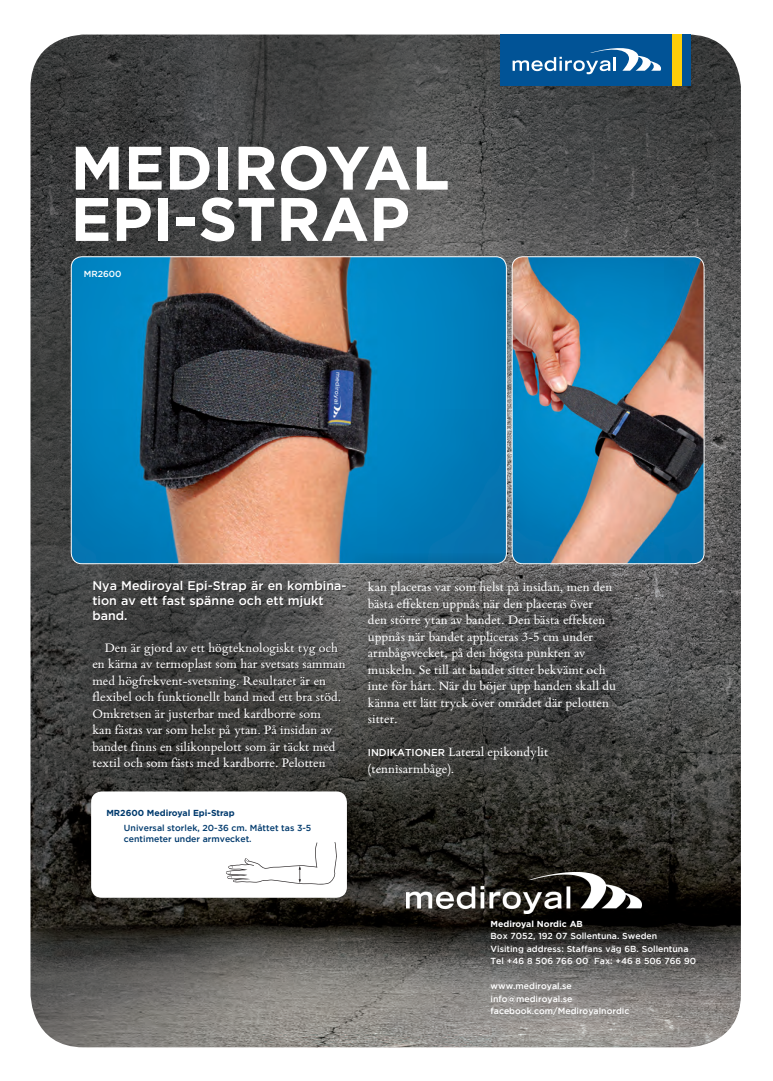
<style>
.page{position:relative;width:773px;height:1081px;background:#fff}
.page>*{position:absolute;margin:0;border:0;box-sizing:border-box;transform-origin:0 0}
.t1{font:700 61.25px/51.2px "Gotham";color:#fff}
.t2{font:13.75px/16.5px "Bembo Book MT Std";color:#fff}
.t3{font:500 12.5px/15px "Gotham";color:#fff}
.t4{font:500 8.75px/12.5px "Gotham";color:#fff}
.t5{font:500 8.75px/10.5px "Gotham";color:#003a6d}
.t6{font:700 8.75px "Gotham";color:#003a6d}
.t7{font:700 8.75px "Gotham";color:#fff}
.s1{font-family:"Gotham";font-weight:500;font-size:10px}
</style>
<div class="page">
<img style="left:30px;top:35px;width:710px;height:1012px">
<img style="left:71px;top:257px;width:435px;height:307px">
<img style="left:406px;top:872px;width:235px;height:42px">
<div style="left:500px;top:35px;width:190px;height:51px;background:#015396"></div>
<div style="left:672px;top:35px;width:9px;height:51px;background:#fece08"></div>
<svg style="left:512px;top:48px;width:149px;height:26px"></svg>
<div style="left:91px;top:791px;width:256px;height:107px;background:#fff;border-radius:11px"></div>
<svg style="left:80px;top:572px;width:279px;height:209px"></svg>
<div style="left:93px;top:582px;width:254px;height:186px;background:#231f20;opacity:.75"></div>
<svg style="left:347px;top:553px;width:279px;height:226px"></svg>
<img style="left:512px;top:257px;width:191px;height:307px">
<div style="left:511px;top:256px;width:193px;height:308px;border:1px solid #fff;border-radius:11px"></div>
<svg style="left:226px;top:842px;width:111px;height:42px"></svg>
<h1 class="t1" style="left:71px;top:142px;width:380px">MEDIROYAL<br>EPI-STRAP</h1>
<p class="t4" style="left:84px;top:267px;width:39px">MR2600</p>
<p class="t3" style="left:92px;top:578px;width:256px">Nya Mediroyal Epi-Strap är en kombina&shy;tion av ett fast spänne och ett mjukt band.</p>
<p class="t2" style="left:92px;top:639px;width:254px;text-indent:12px">Den är gjord av ett högteknologiskt tyg och en kärna av termoplast som har svetsats samman med högfrekvent-svetsning. Resultatet är en flexibel och funktionellt band med ett bra stöd.<br>Omkretsen är justerbar med kardborre som<br>kan fästas var som helst på ytan. På insidan av bandet finns en silikonpelott som är täckt med textil och som fästs med kardborre. Pelotten</p>
<p class="t6" style="left:106px;top:807px;width:130px">MR2600 Mediroyal Epi-Strap</p>
<p class="t5" style="left:124px;top:822px;width:189px">Universal storlek, 20-36 cm. Måttet tas 3-5 centimeter under armvecket.</p>
<p class="t2" style="left:368px;top:578px;width:250px">kan placeras var som helst på insidan, men den bästa effekten uppnås när den placeras över<br>den större ytan av bandet. Den bästa effekten uppnås när bandet appliceras 3-5 cm under armbågsvecket, på den högsta punkten av muskeln. Se till att bandet sitter bekvämt och inte för hårt. När du böjer upp handen skall du känna ett lätt tryck över området där pelotten sitter.</p>
<p class="t2" style="left:368px;top:743px;width:182px"><span class="s1">INDIKATIONER</span> Lateral epikondylit (tennisarmbåge).</p>
<p class="t7" style="left:490px;top:918px;width:94px">Mediroyal Nordic AB</p>
<p class="t4" style="left:490px;top:930px;width:207px">Box 7052, 192 07 Sollentuna. Sweden<br>Visiting address: Staffans väg 6B. Sollentuna<br>Tel +46 8 506 766 00 Fax: +46 8 506 766 90</p>
<p class="t4" style="left:490px;top:980px;width:140px">www.mediroyal.se info@mediroyal.se facebook.com/Mediroyalnordic</p>
</div>
